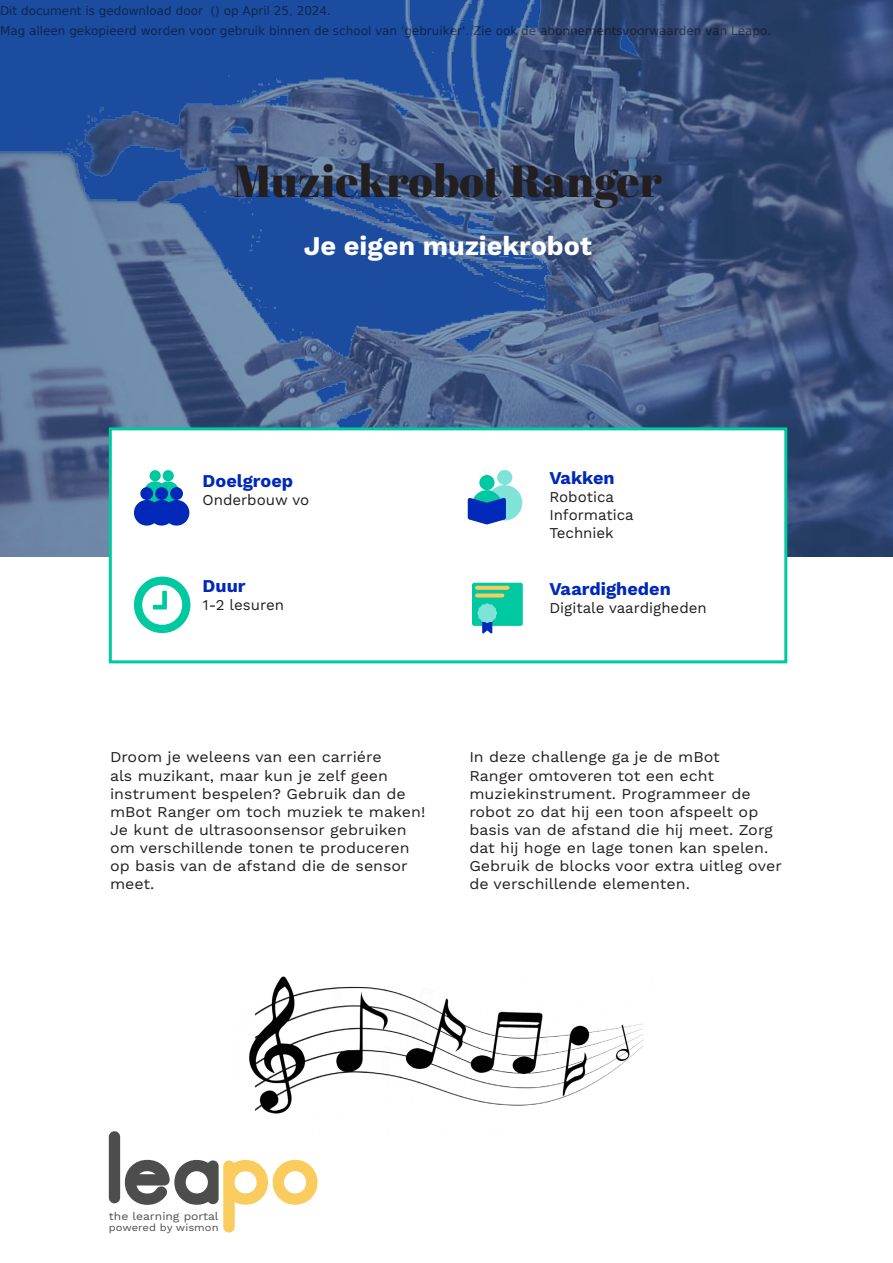
<style>
.page{position:relative;width:893px;height:1263px;background:#fff}
.page>*{position:absolute;margin:0;border:0;box-sizing:border-box;transform-origin:0 0}
.Alineastijl_1{font:45px "Abril Fatface";color:#231f20}
.Alineastijl_1-2{font:700 27px "Work Sans";color:#fff}
.t1{font:700 18px "Work Sans";color:#0028b9}
.t2{font:15px/18px "Work Sans";color:#231f20;scale:1.06 1}
.t3{font:15px "Work Sans";color:#1d1d1b}
.t4{font:15px "Work Sans";color:#231f20}
.t5{font:12px/20.4px "DejaVu Sans";color:rgb(0 0 0/.5)}
.t6{font:11.1px "Work Sans";color:#4d4d4d;scale:1.09 1}
.t7{font:10.2px "Work Sans";color:#4d4d4d;scale:1.09 1}
</style>
<div class="page">
<img style="left:0;top:0;width:893px;height:556px">
<img style="left:249px;top:976px;width:394px;height:138px">
<div style="left:109px;top:427px;width:678px;height:236px;background:#fff;border:3px solid #00c8a0"></div>
<div style="left:479px;top:475px;width:15px;height:15px;background:#00c8a0;border-radius:50%"></div>
<div style="left:497px;top:470px;width:15px;height:15px;background:#7fe3d9;border-radius:50%"></div>
<svg style="left:468px;top:485px;width:54px;height:39px"></svg>
<div style="left:144px;top:481px;width:22px;height:23px;background:#00c8a0;border-radius:50%"></div>
<div style="left:150px;top:470px;width:11px;height:11px;background:#00c8a0;border-radius:50%"></div>
<div style="left:157px;top:481px;width:22px;height:23px;background:#00c8a0;border-radius:50%"></div>
<div style="left:163px;top:470px;width:11px;height:11px;background:#00c8a0;border-radius:50%"></div>
<div style="left:149px;top:500px;width:25px;height:26px;background:#0028b9;border-radius:50%"></div>
<div style="left:155px;top:487px;width:13px;height:13px;background:#0028b9;border-radius:50%"></div>
<div style="left:164px;top:500px;width:25px;height:26px;background:#0028b9;border-radius:50%"></div>
<div style="left:170px;top:487px;width:13px;height:13px;background:#0028b9;border-radius:50%"></div>
<div style="left:134px;top:500px;width:26px;height:26px;background:#0028b9;border-radius:50%"></div>
<div style="left:140px;top:487px;width:13px;height:13px;background:#0028b9;border-radius:50%"></div>
<div style="left:472px;top:583px;width:50px;height:43px;background:#00c8a0;border-radius:2px"></div>
<svg style="left:477px;top:586px;width:31px;height:4px"></svg>
<svg style="left:477px;top:593px;width:25px;height:4px"></svg>
<svg style="left:477px;top:603px;width:20px;height:30px"></svg>
<svg style="left:134px;top:576px;width:56px;height:57px"></svg>
<svg style="left:125px;top:1160px;width:192px;height:72px"></svg>
<div style="left:109px;top:1131px;width:11px;height:72px;background:#4d4d4d;border-radius:6px"></div>
<p class="t5" style="left:0;top:0;width:773px">Dit document is gedownload door () op April 25, 2024.<br>Mag alleen gekopieerd worden voor gebruik binnen de school van 'gebruiker'. Zie ook de abonnementsvoorwaarden van Leapo.</p>
<p class="Alineastijl_1" style="left:234px;top:150px;width:430px">Muziekrobot Ranger</p>
<p class="Alineastijl_1-2" style="left:304px;top:230px;width:290px">Je eigen muziekrobot</p>
<p class="t1" style="left:203px;top:470px;width:92px">Doelgroep</p>
<p class="t3" style="left:203px;top:491px;width:108px">Onderbouw vo</p>
<p class="t1" style="left:203px;top:576px;width:44px">Duur</p>
<p class="t4" style="left:203px;top:596px;width:83px">1-2 lesuren</p>
<p class="t1" style="left:549px;top:467px;width:67px">Vakken</p>
<p class="t3" style="left:549px;top:488px;width:66px">Robotica</p>
<p class="t3" style="left:549px;top:506px;width:86px">Informatica</p>
<p class="t3" style="left:549px;top:524px;width:66px">Techniek</p>
<p class="t1" style="left:549px;top:579px;width:123px">Vaardigheden</p>
<p class="t3" style="left:549px;top:599px;width:159px">Digitale vaardigheden</p>
<p class="t2" style="left:110px;top:749px;width:299px">Droom je weleens van een carriére<br>als muzikant, maar kun je zelf geen instrument bespelen? Gebruik dan de mBot Ranger om toch muziek te maken!<br>Je kunt de ultrasoonsensor gebruiken om verschillende tonen te produceren op basis van de afstand die de sensor meet.</p>
<p class="t2" style="left:469px;top:749px;width:296px">In deze challenge ga je de mBot<br>Ranger omtoveren tot een echt muziekinstrument. Programmeer de robot zo dat hij een toon afspeelt op basis van de afstand die hij meet. Zorg dat hij hoge en lage tonen kan spelen.<br>Gebruik de blocks voor extra uitleg over de verschillende elementen.</p>
<p class="t6" style="left:109px;top:1209px;width:102px">the learning portal</p>
<p class="t7" style="left:109px;top:1221px;width:102px">powered by wismon</p>
</div>
